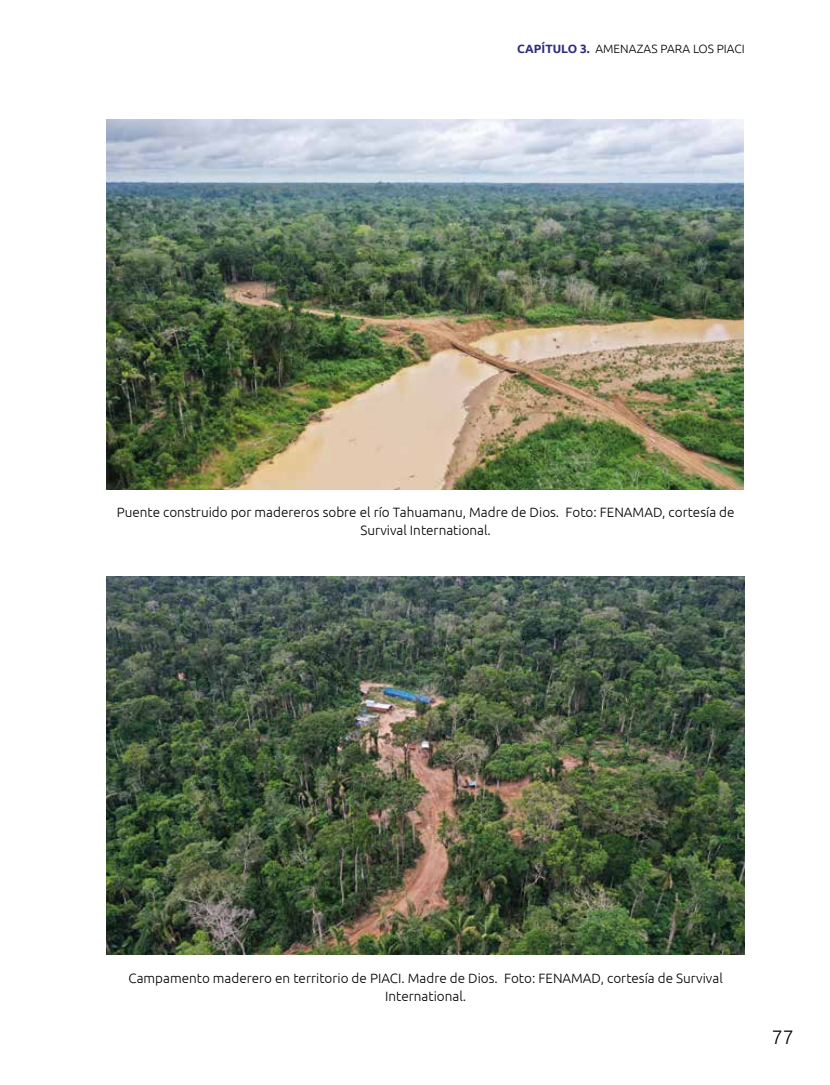
<style>
.page{position:relative;width:830px;height:1085px;background:#fff}
.page>*{position:absolute;margin:0;border:0;box-sizing:border-box;transform-origin:0 0}
.t1{font:300 19.5px "Ubuntu";color:#000}
.t2{font:300 13.5px/18px "Ubuntu";color:#000;text-align:center}
.t3{font:300 12px "Ubuntu";color:#000}
.s1{font-weight:700;color:#2e2c7d}
</style>
<div class="page">
<img style="left:106px;top:119px;width:637px;height:370px">
<img style="left:106px;top:576px;width:638px;height:378px">
<p class="t3" style="left:517px;top:42px;width:229px"><span class="s1">CAPÍTULO 3.</span> AMENAZAS PARA LOS PIACI</p>
<p class="t2" style="left:117px;top:502px;width:619px">Puente construido por madereros sobre el río Tahuamanu, Madre de Dios. Foto: FENAMAD, cortesía de<br>Survival International.</p>
<p class="t2" style="left:128px;top:968px;width:595px">Campamento maderero en territorio de PIACI. Madre de Dios. Foto: FENAMAD, cortesía de Survival<br>International.</p>
<h1 class="t1" style="left:771px;top:1025px;width:23px">77</h1>
</div>
